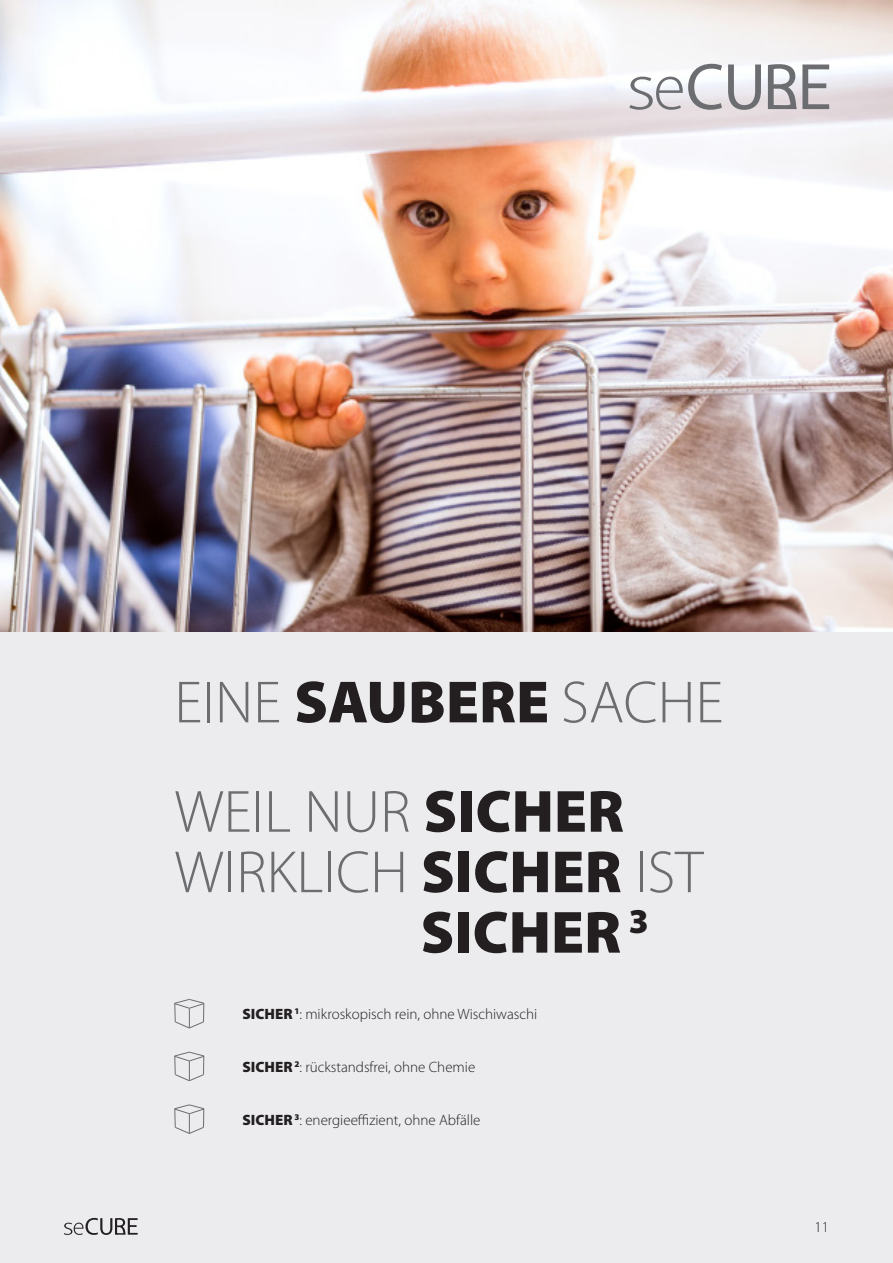
<style>
.page{position:relative;width:893px;height:1263px;background:#fff}
.page>*{position:absolute;margin:0;border:0;box-sizing:border-box;transform-origin:0 0}
.t1{font:300 60px "Myriad Pro";color:#6c6d70}
.t2{font:900 60px "Myriad Pro";color:#231f20}
.t3{font:300 15px "Myriad Pro";color:#231f20}
.s1{font-weight:900;color:#231f20}
.s2{font-weight:900}
</style>
<div class="page">
<div style="left:0;top:624px;width:893px;height:639px;background:#ececee"></div>
<img style="left:0;top:0;width:893px;height:631px">
<svg style="left:629px;top:64px;width:93px;height:46px"></svg>
<svg style="left:728px;top:65px;width:33px;height:45px"></svg>
<svg style="left:768px;top:64px;width:61px;height:45px"></svg>
<svg style="left:174px;top:999px;width:31px;height:30px"></svg>
<svg style="left:174px;top:1051px;width:31px;height:30px"></svg>
<svg style="left:174px;top:1104px;width:31px;height:30px"></svg>
<svg style="left:64px;top:1218px;width:74px;height:17px"></svg>
<p class="t1" style="left:174px;top:669px;width:551px">EINE <span class="s1">SAUBERE</span> SACHE</p>
<p class="t1" style="left:174px;top:779px;width:451px">WEIL NUR <span class="s1">SICHER</span></p>
<p class="t1" style="left:174px;top:839px;width:530px">WIRKLICH <span class="s1">SICHER</span> IST</p>
<p class="t2" style="left:421px;top:898px;width:230px">SICHER <sup>3</sup></p>
<p class="t3" style="left:242px;top:1006px;width:296px"><span class="s2">SICHER</span> <sup>1</sup>: mikroskopisch rein, ohne Wischiwaschi</p>
<p class="t3" style="left:242px;top:1059px;width:234px"><span class="s2">SICHER</span> <sup>2</sup>: rückstandsfrei, ohne Chemie</p>
<p class="t3" style="left:242px;top:1111px;width:240px"><span class="s2">SICHER</span> <sup>3</sup>: energieeffizient, ohne Abfälle</p>
<p class="t3" style="left:814px;top:1219px;width:16px">11</p>
</div>
